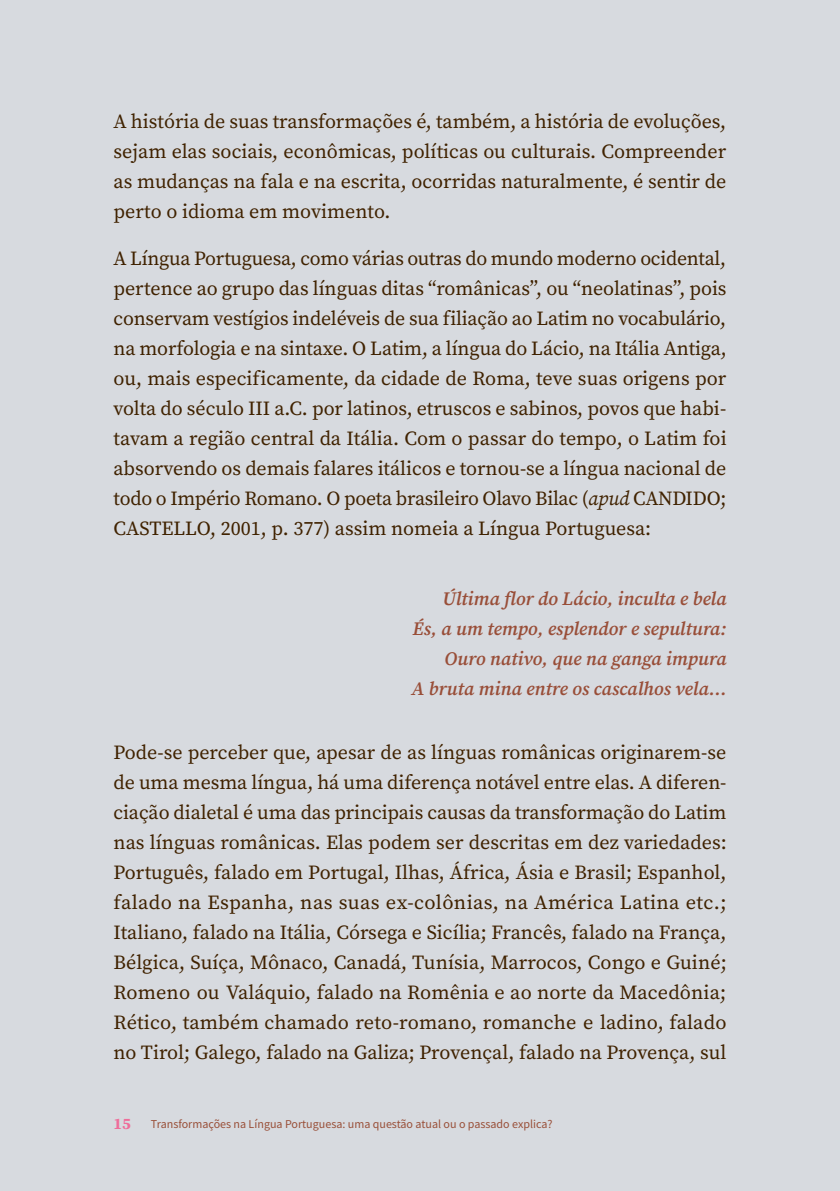
<style>
.page{position:relative;width:840px;height:1191px;background:#fff}
.page>*{position:absolute;margin:0;border:0;box-sizing:border-box;transform-origin:0 0}
.corpo_texto_UEMG{font:20px/30px "Source Serif Pro";color:#402200;text-align:justify}
.citacao_longa_poema{font:italic 600 19px/30px "Source Serif Pro";color:#994e38;text-align:right}
.t1{font:700 16px "Source Serif Pro";color:#ef6d9a}
.t2{font:12px "Source Sans Pro";color:#994f38}
.s1{font-style:italic}
</style>
<div class="page">
<div style="left:0;top:0;width:839px;height:1191px;background:#d7dadf"></div>
<p class="corpo_texto_UEMG" style="left:113px;top:106px;width:614px">A história de suas transformações é, também, a história de evoluções, sejam elas sociais, econômicas, políticas ou culturais. Compreender as mudanças na fala e na escrita, ocorridas naturalmente, é sentir de perto o idioma em movimento.</p>
<p class="corpo_texto_UEMG" style="left:113px;top:243px;width:614px">A Língua Portuguesa, como várias outras do mundo moderno ocidental, pertence ao grupo das línguas ditas “românicas”, ou “neolatinas”, pois conservam vestígios indeléveis de sua filiação ao Latim no vocabulário, na morfologia e na sintaxe. O Latim, a língua do Lácio, na Itália Antiga, ou, mais especificamente, da cidade de Roma, teve suas origens por volta do século III a.C. por latinos, etruscos e sabinos, povos que habi&shy;tavam a região central da Itália. Com o passar do tempo, o Latim foi absorvendo os demais falares itálicos e tornou-se a língua nacional de todo o Império Romano. O poeta brasileiro Olavo Bilac (<span class="s1">apud</span> CANDIDO; CASTELLO, 2001, p. 377) assim nomeia a Língua Portuguesa:</p>
<p class="citacao_longa_poema" style="left:411px;top:584px;width:316px">Última flor do Lácio, inculta e bela<br>És, a um tempo, esplendor e sepultura:<br>Ouro nativo, que na ganga impura<br>A bruta mina entre os cascalhos vela…</p>
<p class="corpo_texto_UEMG" style="left:113px;top:737px;width:614px">Pode-se perceber que, apesar de as línguas românicas originarem-se de uma mesma língua, há uma diferença notável entre elas. A diferen&shy;ciação dialetal é uma das principais causas da transformação do Latim nas línguas românicas. Elas podem ser descritas em dez variedades:<br>Português, falado em Portugal, Ilhas, África, Ásia e Brasil; Espanhol, falado na Espanha, nas suas ex-colônias, na América Latina etc.; Italiano, falado na Itália, Córsega e Sicília; Francês, falado na França, Bélgica, Suíça, Mônaco, Canadá, Tunísia, Marrocos, Congo e Guiné; Romeno ou Valáquio, falado na Romênia e ao norte da Macedônia; Rético, também chamado reto-romano, romanche e ladino, falado no Tirol; Galego, falado na Galiza; Provençal, falado na Provença, sul</p>
<p class="t1" style="left:113px;top:1112px;width:19px">15</p>
<p class="t2" style="left:151px;top:1116px;width:403px">Transformações na Língua Portuguesa: uma questão atual ou o passado explica?</p>
</div>
